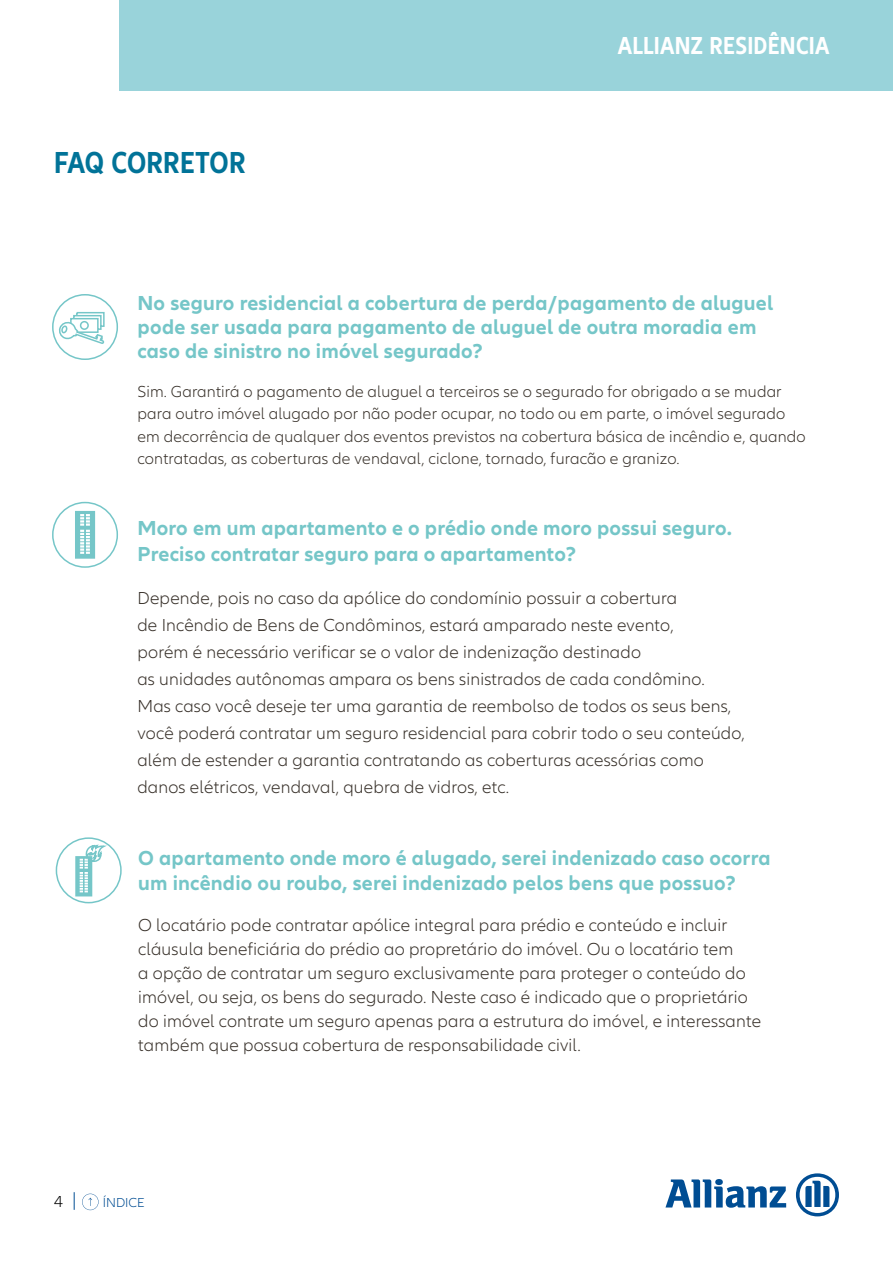
<style>
.page{position:relative;width:893px;height:1263px;background:#fff}
.page>*{position:absolute;margin:0;border:0;box-sizing:border-box;transform-origin:0 0}
.t1{font:700 condensed 31.5px "Allianz Neo";color:#017398}
.t2{font:700 condensed 25.5px "Allianz Neo";letter-spacing:.01em;color:#fff}
.t3{font:700 21px/25.2px "Allianz Neo";letter-spacing:.01em;color:#75c6c8}
.t4{font:300 18px/27px "Allianz Neo";letter-spacing:.01em;color:#362f28}
.t5{font:300 16.5px/22.5px "Allianz Neo";letter-spacing:.01em;color:#362f28}
.t6{font:300 16.5px "Allianz Neo";color:#000}
.t7{font:300 13.5px "Allianz Neo";color:#004d93}
</style>
<div class="page">
<svg style="left:665px;top:1179px;width:121px;height:29px"></svg>
<svg style="left:796px;top:1173px;width:43px;height:43px"></svg>
<div style="left:119px;top:0;width:774px;height:90px;background:#99d3da"></div>
<svg style="left:82px;top:1194px;width:17px;height:16px"></svg>
<svg style="left:74px;top:1192px;width:1px;height:18px"></svg>
<div style="left:56px;top:837px;width:66px;height:66px;border:2px solid #75c6c8;border-radius:50%"></div>
<svg style="left:75px;top:844px;width:33px;height:52px"></svg>
<svg style="left:75px;top:511px;width:20px;height:48px"></svg>
<div style="left:52px;top:502px;width:66px;height:66px;border:2px solid #75c6c8;border-radius:50%"></div>
<div style="left:52px;top:294px;width:66px;height:66px;border:2px solid #75c6c8;border-radius:50%"></div>
<svg style="left:58px;top:311px;width:47px;height:32px"></svg>
<h1 class="t1" style="left:54px;top:144px;width:193px">FAQ CORRETOR</h1>
<h2 class="t2" style="left:618px;top:31px;width:213px">ALLIANZ RESIDÊNCIA</h2>
<p class="t3" style="left:137px;top:291px;width:637px;line-height:24px">No seguro residencial a cobertura de perda/pagamento de aluguel pode ser usada para pagamento de aluguel de outra moradia em caso de sinistro no imóvel segurado?</p>
<p class="t5" style="left:137px;top:380px;width:670px">Sim. Garantirá o pagamento de aluguel a terceiros se o segurado for obrigado a se mudar para outro imóvel alugado por não poder ocupar, no todo ou em parte, o imóvel segurado em decorrência de qualquer dos eventos previstos na cobertura básica de incêndio e, quando contratadas, as coberturas de vendaval, ciclone, tornado, furacão e granizo.</p>
<p class="t3" style="left:137px;top:516px;width:596px">Moro em um apartamento e o prédio onde moro possui seguro.<br>Preciso contratar seguro para o apartamento?</p>
<p class="t4" style="left:137px;top:585px;width:609px">Depende, pois no caso da apólice do condomínio possuir a cobertura<br>de Incêndio de Bens de Condôminos, estará amparado neste evento,<br>porém é necessário verificar se o valor de indenização destinado<br>as unidades autônomas ampara os bens sinistrados de cada condômino.<br>Mas caso você deseje ter uma garantia de reembolso de todos os seus bens, você poderá contratar um seguro residencial para cobrir todo o seu conteúdo, além de estender a garantia contratando as coberturas acessórias como danos elétricos, vendaval, quebra de vidros, etc.</p>
<p class="t3" style="left:138px;top:845px;width:634px">O apartamento onde moro é alugado, serei indenizado caso ocorra um incêndio ou roubo, serei indenizado pelos bens que possuo?</p>
<p class="t4" style="left:138px;top:914px;width:624px;line-height:24px">O locatário pode contratar apólice integral para prédio e conteúdo e incluir cláusula beneficiária do prédio ao propretário do imóvel. Ou o locatário tem<br>a opção de contratar um seguro exclusivamente para proteger o conteúdo do imóvel, ou seja, os bens do segurado. Neste caso é indicado que o proprietário do imóvel contrate um seguro apenas para a estrutura do imóvel, e interessante também que possua cobertura de responsabilidade civil.</p>
<p class="t6" style="left:54px;top:1192px;width:10px">4</p>
<p class="t7" style="left:103px;top:1195px;width:43px">ÍNDICE</p>
</div>
